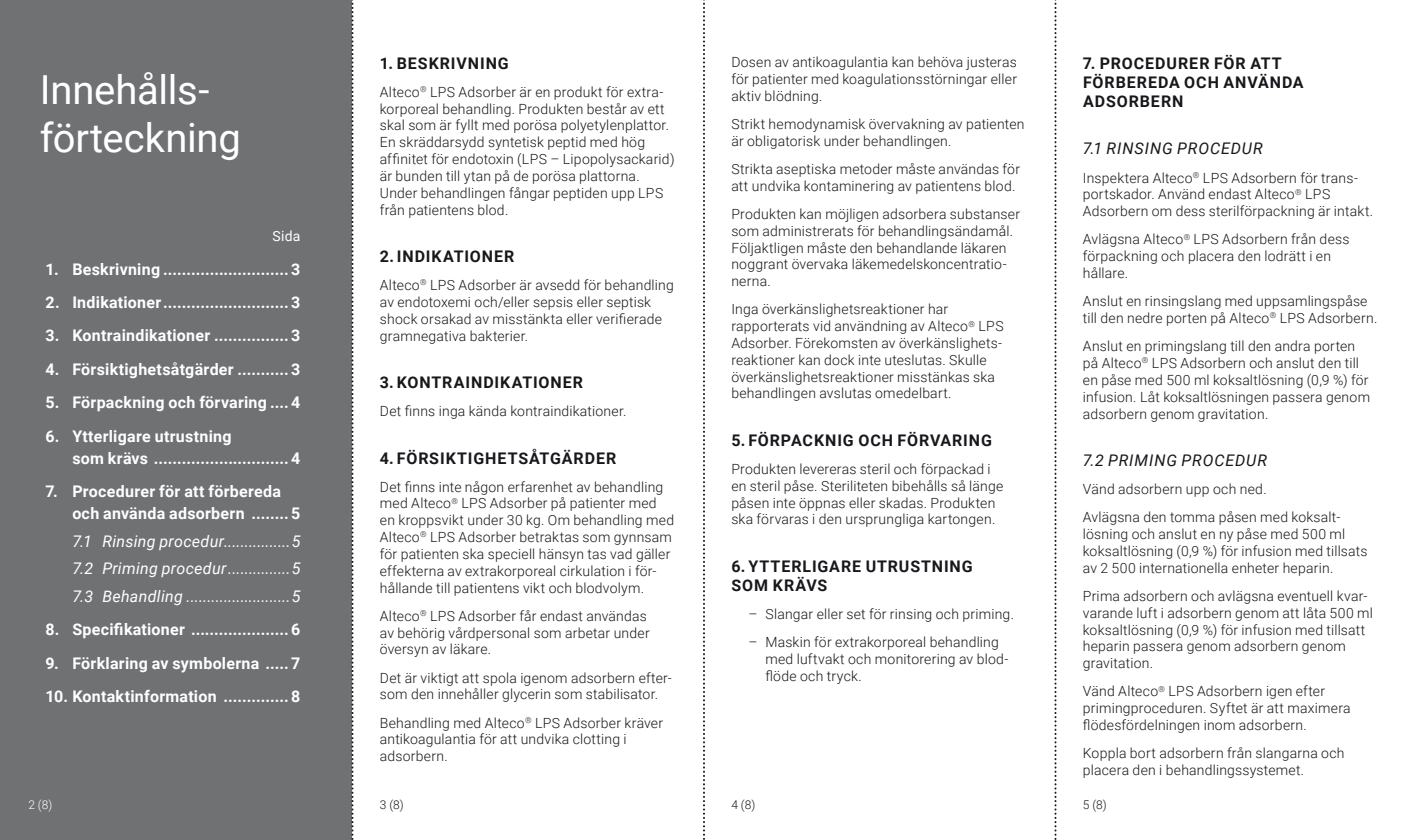
<style>
.page{position:relative;width:1406px;height:840px;background:#fff}
.page>*{position:absolute;margin:0;border:0;box-sizing:border-box;transform-origin:0 0}
.t1{font:40px/48px "Roboto";letter-spacing:-.005em;color:#fff}
.t2{font:700 16px/22px "Roboto";letter-spacing:.015em;color:#fff}
.t3{font:700 16px/19.2px "Roboto";letter-spacing:.055em;color:#1a171c}
.t4{font:italic 16px/27.6px "Roboto";letter-spacing:.02em;color:#fff;text-align:justify}
.t5{font:italic 16px "Roboto";letter-spacing:.055em;color:#1a171c}
.t6{font:300 14px/16.8px "Roboto";letter-spacing:.015em;color:#1a171c}
.t7{font:14px "Roboto";color:#fff}
.t8{font:300 12px "Roboto";color:#1a171c}
.t9{font:300 12px "Roboto";color:#fff}
</style>
<div class="page">
<div style="left:0;top:0;width:351px;height:839px;background:#707173"></div>
<svg style="left:1054px;top:0;width:2px;height:840px"></svg>
<svg style="left:703px;top:0;width:2px;height:840px"></svg>
<svg style="left:351px;top:0;width:2px;height:840px"></svg>
<h1 class="t1" style="left:40px;top:65px;width:203px">Innehålls&shy;förteckning</h1>
<p class="t7" style="left:272px;top:226px;width:30px">Sida</p>
<p class="t2" style="left:45px;top:257px;width:257px">1. Beskrivning ........................... 3</p>
<p class="t2" style="left:45px;top:290px;width:257px">2. Indikationer........................... 3</p>
<p class="t2" style="left:45px;top:324px;width:257px">3. Kontraindikationer ................ 3</p>
<p class="t2" style="left:45px;top:357px;width:257px">4. Försiktighetsåtgärder ........... 3</p>
<p class="t2" style="left:45px;top:390px;width:257px">5. Förpackning och förvaring .... 4</p>
<p class="t2" style="left:72px;top:424px;width:230px;text-indent:-27px">6. Ytterligare utrustning<br>som krävs ............................. 4</p>
<p class="t2" style="left:72px;top:479px;width:230px;text-indent:-27px">7. Procedurer för att förbereda och använda adsorbern ........ 5</p>
<p class="t4" style="left:72px;top:526px;width:230px">7.1 Rinsing procedur................5<br>7.2 Priming procedur...............5<br>7.3 Behandling .........................5</p>
<p class="t2" style="left:45px;top:617px;width:257px">8. Specifikationer ..................... 6</p>
<p class="t2" style="left:45px;top:651px;width:257px">9. Förklaring av symbolerna ..... 7</p>
<p class="t2" style="left:45px;top:684px;width:257px">10. Kontaktinformation .............. 8</p>
<p class="t3" style="left:380px;top:53px;width:131px">1. BESKRIVNING</p>
<p class="t6" style="left:380px;top:83px;width:296px">Alteco<sup>®</sup> LPS Adsorber är en produkt för extra&shy;korporeal behandling. Produkten består av ett skal som är fyllt med porösa polyetylenplattor.<br>En skräddarsydd syntetisk peptid med hög affinitet för endotoxin (LPS – Lipopolysackarid) är bunden till ytan på de porösa plattorna.<br>Under behandlingen fångar peptiden upp LPS från patientens blod.</p>
<p class="t3" style="left:380px;top:246px;width:136px">2.INDIKATIONER</p>
<p class="t6" style="left:380px;top:276px;width:296px">Alteco<sup>®</sup> LPS Adsorber är avsedd för behandling av endotoxemi och/eller sepsis eller septisk shock orsakad av misstänkta eller verifierade gramnegativa bakterier.</p>
<p class="t3" style="left:380px;top:372px;width:205px">3. KONTRAINDIKATIONER</p>
<p class="t6" style="left:380px;top:402px;width:248px">Det finns inga kända kontraindikationer.</p>
<p class="t3" style="left:380px;top:447px;width:238px">4. FÖRSIKTIGHETSÅTGÄRDER</p>
<p class="t6" style="left:380px;top:477px;width:296px">Det finns inte någon erfarenhet av behandling med Alteco<sup>®</sup> LPS Adsorber på patienter med en kroppsvikt under 30 kg. Om behandling med Alteco<sup>®</sup> LPS Adsorber betraktas som gynnsam för patienten ska speciell hänsyn tas vad gäller effekterna av extrakorporeal cirkulation i för&shy;hållande till patientens vikt och blodvolym.</p>
<p class="t6" style="left:380px;top:606px;width:271px">Alteco<sup>®</sup> LPS Adsorber får endast användas av behörig vårdpersonal som arbetar under översyn av läkare.</p>
<p class="t6" style="left:380px;top:668px;width:294px">Det är viktigt att spola igenom adsorbern efter&shy;som den innehåller glycerin som stabilisator.</p>
<p class="t6" style="left:380px;top:713px;width:285px">Behandling med Alteco<sup>®</sup> LPS Adsorber kräver antikoagulantia för att undvika clotting i adsorbern.</p>
<p class="t6" style="left:731px;top:53px;width:287px;text-align:justify">Dosen av antikoagulantia kan behöva justeras för patienter med koagulationsstörningar eller aktiv blödning.</p>
<p class="t6" style="left:731px;top:115px;width:295px">Strikt hemodynamisk övervakning av patienten är obligatorisk under behandlingen.</p>
<p class="t6" style="left:731px;top:160px;width:290px">Strikta aseptiska metoder måste användas för att undvika kontaminering av patientens blod.</p>
<p class="t6" style="left:731px;top:205px;width:290px">Produkten kan möjligen adsorbera substanser som administrerats för behandlingsändamål.<br>Följaktligen måste den behandlande läkaren noggrant övervaka läkemedelskoncentratio&shy;nerna.</p>
<p class="t6" style="left:731px;top:300px;width:274px">Inga överkänslighetsreaktioner har rapporterats vid användning av Alteco<sup>®</sup> LPS Adsorber. Förekomsten av överkänslighets&shy;reaktioner kan dock inte uteslutas. Skulle överkänslighetsreaktioner misstänkas ska behandlingen avslutas omedelbart.</p>
<p class="t3" style="left:731px;top:429px;width:262px">5. FÖRPACKNIG OCH FÖRVARING</p>
<p class="t6" style="left:731px;top:460px;width:274px">Produkten levereras steril och förpackad i en steril påse. Steriliteten bibehålls så länge påsen inte öppnas eller skadas. Produkten ska förvaras i den ursprungliga kartongen.</p>
<p class="t3" style="left:731px;top:555px;width:243px">6. YTTERLIGARE UTRUSTNING<br>SOM KRÄVS</p>
<p class="t6" style="left:748px;top:605px;width:267px">– Slangar eller set för rinsing och priming.</p>
<p class="t6" style="left:765px;top:633px;width:245px;text-indent:-17px">– Maskin för extrakorporeal behandling med luftvakt och monitorering av blod&shy;flöde och tryck.</p>
<p class="t3" style="left:1083px;top:53px;width:222px">7. PROCEDURER FÖR ATT<br>FÖRBEREDA OCH ANVÄNDA<br>ADSORBERN</p>
<p class="t5" style="left:1083px;top:137px;width:182px">7.1 RINSING PROCEDUR</p>
<p class="t6" style="left:1083px;top:169px;width:292px">Inspektera Alteco<sup>®</sup> LPS Adsorbern för trans&shy;portskador. Använd endast Alteco<sup>®</sup> LPS<br>Adsorbern om dess sterilförpackning är intakt.</p>
<p class="t6" style="left:1083px;top:230px;width:268px">Avlägsna Alteco<sup>®</sup> LPS Adsorbern från dess förpackning och placera den lodrätt i en hållare.</p>
<p class="t6" style="left:1083px;top:292px;width:296px">Anslut en rinsingslang med uppsamlingspåse till den nedre porten på Alteco<sup>®</sup> LPS Adsorbern.</p>
<p class="t6" style="left:1083px;top:337px;width:289px">Anslut en primingslang till den andra porten på Alteco<sup>®</sup> LPS Adsorbern och anslut den till en påse med 500 ml koksaltlösning (0,9 %) för infusion. Låt koksaltlösningen passera genom adsorbern genom gravitation.</p>
<p class="t5" style="left:1083px;top:448px;width:186px">7.2 PRIMING PROCEDUR</p>
<p class="t6" style="left:1083px;top:474px;width:259px;line-height:28.2px">Vänd adsorbern upp och ned.<br>Avlägsna den tomma påsen med koksalt-</p>
<p class="t6" style="left:1083px;top:525px;width:286px">lösning och anslut en ny påse med 500 ml koksaltlösning (0,9 %) för infusion med tillsats av 2 500 internationella enheter heparin.</p>
<p class="t6" style="left:1083px;top:586px;width:292px">Prima adsorbern och avlägsna eventuell kvar&shy;varande luft i adsorbern genom att låta 500 ml koksaltlösning (0,9 %) för infusion med tillsatt heparin passera genom adsorbern genom gravitation.</p>
<p class="t6" style="left:1083px;top:682px;width:269px">Vänd Alteco<sup>®</sup> LPS Adsorbern igen efter primingproceduren. Syftet är att maximera flödesfördelningen inom adsorbern.</p>
<p class="t6" style="left:1083px;top:743px;width:263px">Koppla bort adsorbern från slangarna och placera den i behandlingssystemet.</p>
<p class="t9" style="left:28px;top:796px;width:25px">2 (8)</p>
<p class="t8" style="left:380px;top:796px;width:25px">3 (8)</p>
<p class="t8" style="left:731px;top:796px;width:25px">4 (8)</p>
<p class="t8" style="left:1083px;top:796px;width:25px">5 (8)</p>
</div>
